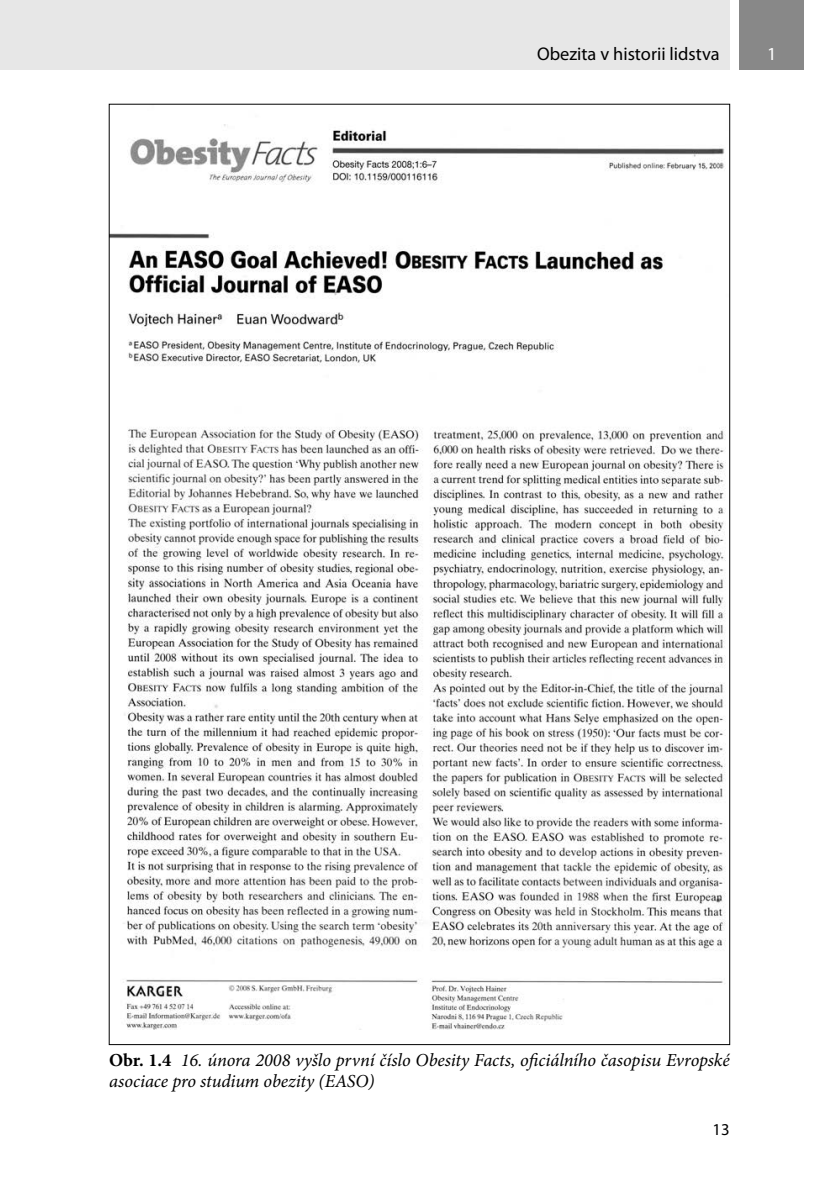
<style>
.page{position:relative;width:829px;height:1191px;background:#fff}
.page>*{position:absolute;margin:0;border:0;box-sizing:border-box;transform-origin:0 0}
.t1{font:italic 18.38px/21px "Minion Pro";letter-spacing:-.005em;color:#000}
.t2{font:18.38px "Myriad Pro";color:#000}
.t3{font:18.38px "Myriad Pro";color:#fff}
.t4{font:16.62px "Myriad Pro";color:#000}
.s1{font-weight:700;font-style:normal}
</style>
<div class="page">
<div style="left:739px;top:0;width:65px;height:69px;background:#888"></div>
<div style="left:0;top:0;width:729px;height:69px;background:#e7e7e7"></div>
<img style="left:111px;top:124px;width:615px;height:905px">
<p class="t2" style="left:537px;top:46px;width:184px">Obezita v historii lidstva</p>
<p class="t3" style="left:767px;top:46px;width:11px">1</p>
<p class="t1" style="left:109px;top:1050px;width:622px"><span class="s1">Obr. 1.4</span> 16. února 2008 vyšlo první číslo Obesity Facts, oficiálního časopisu Evropské asociace pro studium obezity (EASO)</p>
<p class="t4" style="left:712px;top:1123px;width:19px">13</p>
</div>
